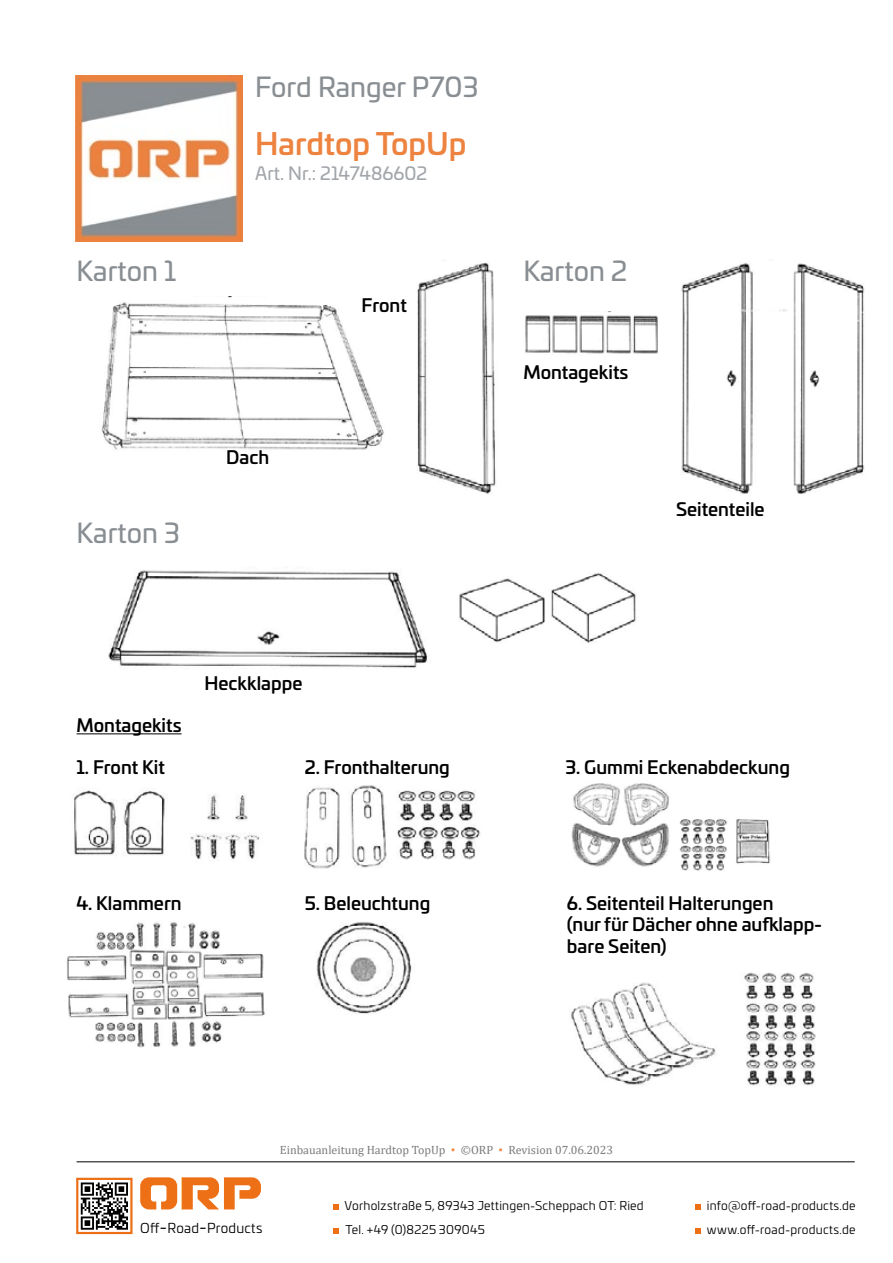
<style>
.page{position:relative;width:893px;height:1263px;background:#fff}
.page>*{position:absolute;margin:0;border:0;box-sizing:border-box;transform-origin:0 0}
.t1{font:500 30px "Univia Pro";color:#ed833f}
.t2{font:27px "Univia Pro";color:#898e93}
.t3{font:500 18px/21.6px "Univia Pro";color:#000}
.t4{font:18px "Univia Pro";color:#a3a7ab}
.t5{font:13.5px "Univia Pro";letter-spacing:.015em;color:#000}
.t6{font:12px "Univia Pro";letter-spacing:.02em;color:#000}
.t7{font:12px "Cambria";color:#7c7b7b}
.s1{color:#ed833f}
.s2{font-size:18px}
</style>
<div class="page">
<img style="left:76px;top:75px;width:166px;height:167px">
<hr style="left:77px;top:1161px;width:778px;height:1px;background:#000">
<svg style="left:140px;top:1177px;width:121px;height:32px"></svg>
<div style="left:76px;top:1178px;width:57px;height:56px;border:2px solid #ed7016"></div>
<svg style="left:81px;top:1182px;width:47px;height:48px"></svg>
<svg style="left:333px;top:1204px;width:5px;height:5px"></svg>
<svg style="left:695px;top:1204px;width:5px;height:5px"></svg>
<svg style="left:333px;top:1228px;width:5px;height:6px"></svg>
<svg style="left:695px;top:1228px;width:5px;height:6px"></svg>
<hr style="left:77px;top:733px;width:105px;height:1px;background:#000">
<img style="left:101px;top:297px;width:283px;height:153px">
<img style="left:417px;top:262px;width:79px;height:232px">
<img style="left:681px;top:259px;width:184px;height:236px">
<img style="left:525px;top:311px;width:133px;height:43px">
<img style="left:108px;top:570px;width:319px;height:98px">
<img style="left:459px;top:572px;width:177px;height:72px">
<img style="left:74px;top:790px;width:186px;height:70px">
<img style="left:304px;top:785px;width:177px;height:84px">
<img style="left:571px;top:783px;width:200px;height:88px">
<img style="left:67px;top:922px;width:198px;height:126px">
<img style="left:316px;top:922px;width:96px;height:92px">
<img style="left:571px;top:972px;width:245px;height:114px">
<h2 class="t2" style="left:77px;top:250px;width:101px">Karton 1</h2>
<h2 class="t2" style="left:77px;top:513px;width:105px">Karton 3</h2>
<h2 class="t2" style="left:255px;top:67px;width:225px">Ford Ranger P703</h2>
<h1 class="t1" style="left:255px;top:120px;width:213px">Hardtop TopUp</h1>
<p class="t4" style="left:255px;top:159px;width:174px">Art. Nr.: 2147486602</p>
<p class="t3" style="left:226px;top:446px;width:44px">Dach</p>
<p class="t3" style="left:362px;top:293px;width:47px">Front</p>
<h2 class="t2" style="left:523px;top:250px;width:105px">Karton 2</h2>
<p class="t3" style="left:523px;top:361px;width:107px">Montagekits</p>
<p class="t3" style="left:676px;top:497px;width:90px">Seitenteile</p>
<p class="t3" style="left:77px;top:713px;width:107px">Montagekits</p>
<p class="t3" style="left:205px;top:671px;width:99px">Heckklappe</p>
<p class="t3" style="left:77px;top:755px;width:90px">1. Front Kit</p>
<p class="t3" style="left:305px;top:755px;width:147px">2. Fronthalterung</p>
<p class="t3" style="left:565px;top:755px;width:226px">3. Gummi Eckenabdeckung</p>
<p class="t3" style="left:77px;top:891px;width:107px">4. Klammern</p>
<p class="t3" style="left:305px;top:891px;width:127px">5. Beleuchtung</p>
<p class="t3" style="left:567px;top:891px;width:257px">6. Seitenteil Halterungen<br>(nur für Dächer ohne aufklapp&shy;bare Seiten)</p>
<p class="t7" style="left:280px;top:1143px;width:335px">Einbauanleitung Hardtop TopUp <span class="s1">▪</span> ©ORP <span class="s1">▪</span> Revision 07.06.2023</p>
<p class="t6" style="left:344px;top:1196px;width:301px">Vorholzstraße 5, 89343 Jettingen-Scheppach OT: Ried</p>
<p class="t5" style="left:140px;top:1219px;width:124px">Off<span class="s2">-</span>Road<span class="s2">-</span>Products</p>
<p class="t6" style="left:346px;top:1220px;width:141px">Tel. +49 (0)8225 309045</p>
<p class="t6" style="left:707px;top:1196px;width:150px">info@off-road-products.de</p>
<p class="t6" style="left:707px;top:1220px;width:150px">www.off-road-products.de</p>
</div>
